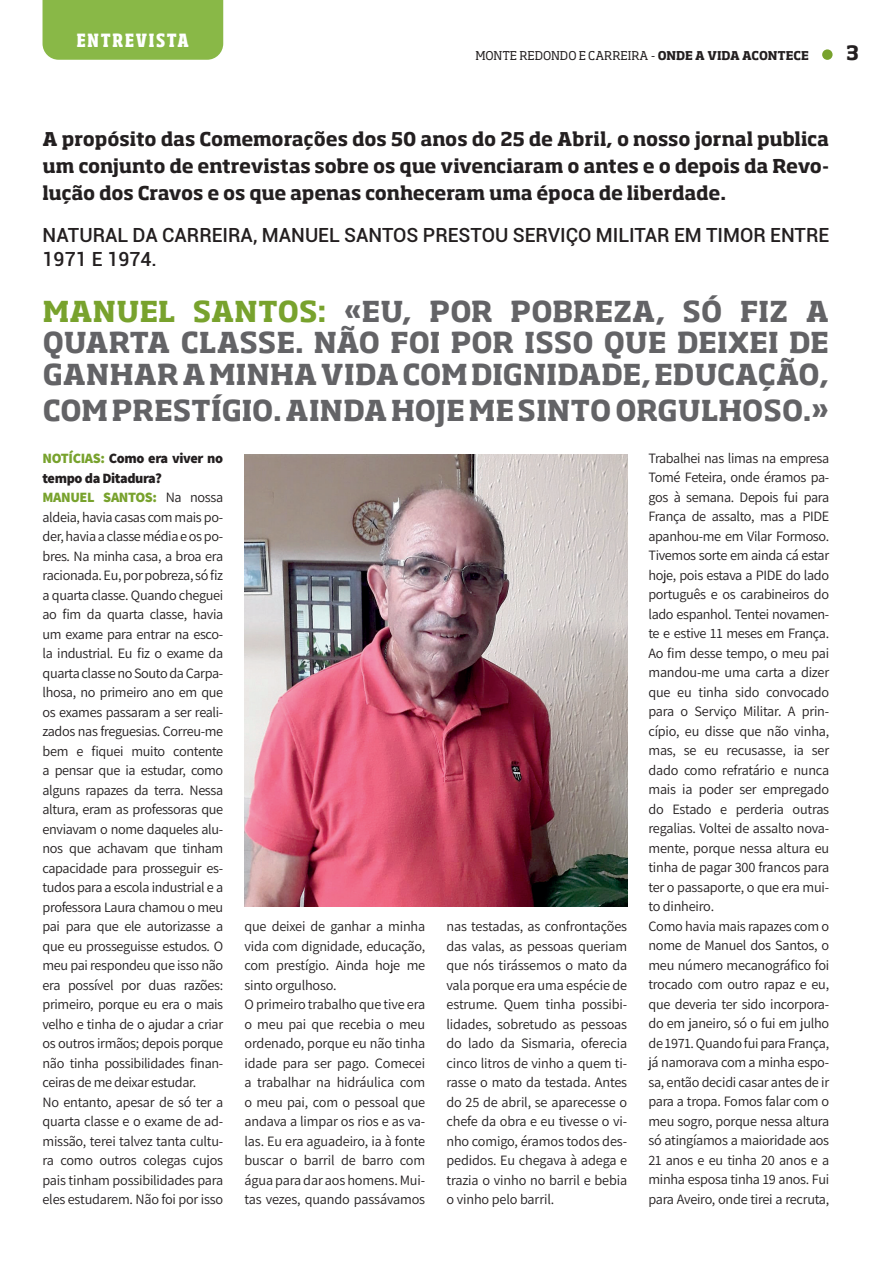
<style>
.page{position:relative;width:893px;height:1263px;background:#fff}
.page>*{position:absolute;margin:0;border:0;box-sizing:border-box;transform-origin:0 0}
.t1{font:700 28.5px/31.5px "Soho Pro";letter-spacing:.01em;color:#636366;text-align:justify}
.t2{font:500 19.5px/24px "Roboto";color:#231f20}
.t3{font:700 19.5px "Soho Pro";color:#231f20}
.t4{font:700 18.75px/27px "Soho Pro";letter-spacing:-.01em;color:#231f20;text-align:justify}
.t5{font:800 condensed 18px "Soho Pro";letter-spacing:.105em;color:#fff;scale:.96 1}
.t6{font:14.25px/19.5px "Assistant";letter-spacing:-.025em;color:#231f20}
.t7{font:12px "Soho Pro";color:#231f20}
.s1{font-weight:700}
.s2{color:#78a22d}
.s3{font-weight:800;color:#78a22d}
.s4{font-weight:800}
</style>
<div class="page">
<div style="left:43px;top:0;width:180px;height:60px;background:#89b847"></div>
<div style="left:822px;top:49px;width:11px;height:11px;background:#78a22d;border-radius:50%"></div>
<img style="left:244px;top:454px;width:383px;height:453px">
<p class="t5" style="left:77px;top:28px;width:118px">ENTREVISTA</p>
<p class="t7" style="left:476px;top:47px;width:335px">MONTE REDONDO E CARREIRA - <span class="s1">ONDE A VIDA ACONTECE</span></p>
<h2 class="t3" style="left:846px;top:39px;width:14px">3</h2>
<h3 class="t4" style="left:43px;top:125px;width:788px">A propósito das Comemorações dos 50 anos do 25 de Abril, o nosso jornal publica um conjunto de entrevistas sobre os que vivenciaram o antes e o depois da Revo&shy;lução dos Cravos e os que apenas conheceram uma época de liberdade.</h3>
<h2 class="t2" style="left:43px;top:223px;width:788px">NATURAL DA CARREIRA, MANUEL SANTOS PRESTOU SERVIÇO MILITAR EM TIMOR ENTRE<br>1971 E 1974.</h2>
<h1 class="t1" style="left:43px;top:294px;width:788px"><span class="s2">MANUEL SANTOS:</span> «EU, POR POBREZA, SÓ FIZ A QUARTA CLASSE. NÃO FOI POR ISSO QUE DEIXEI DE GANHAR A MINHA VIDA COM DIGNIDADE, EDUCAÇÃO,</h1>
<h1 class="t1" style="left:43px;top:393px;width:788px">COM PRESTÍGIO. AINDA HOJE ME SINTO ORGULHOSO.»</h1>
<p class="t6" style="left:43px;top:448px;width:182px"><span class="s3">NOTÍCIAS:</span> <span class="s4">Como era viver no tempo da Ditadura?<br></span><span class="s3">MANUEL SANTOS:</span> Na nossa aldeia, havia casas com mais po&shy;der, havia a classe média e os po&shy;bres. Na minha casa, a broa era racionada. Eu, por pobreza, só fiz a quarta classe. Quando cheguei ao fim da quarta classe, havia um exame para entrar na esco&shy;la industrial. Eu fiz o exame da quarta classe no Souto da Carpa&shy;lhosa, no primeiro ano em que os exames passaram a ser reali&shy;zados nas freguesias. Correu-me bem e fiquei muito contente a pensar que ia estudar, como alguns rapazes da terra. Nessa altura, eram as professoras que enviavam o nome daqueles alu&shy;nos que achavam que tinham capacidade para prosseguir es&shy;tudos para a escola industrial e a professora Laura chamou o meu pai para que ele autorizasse a que eu prosseguisse estudos. O meu pai respondeu que isso não era possível por duas razões: primeiro, porque eu era o mais velho e tinha de o ajudar a criar os outros irmãos; depois porque não tinha possibilidades finan&shy;ceiras de me deixar estudar.<br>No entanto, apesar de só ter a quarta classe e o exame de ad&shy;missão, terei talvez tanta cultu&shy;ra como outros colegas cujos pais tinham possibilidades para eles estudarem. Não foi por isso</p>
<p class="t6" style="left:648px;top:448px;width:182px">Trabalhei nas limas na empresa<br>Tomé Feteira, onde éramos pa&shy;gos à semana. Depois fui para<br>França de assalto, mas a PIDE apanhou-me em Vilar Formoso.<br>Tivemos sorte em ainda cá estar hoje, pois estava a PIDE do lado português e os carabineiros do lado espanhol. Tentei novamen&shy;te e estive 11 meses em França.<br>Ao fim desse tempo, o meu pai mandou-me uma carta a dizer que eu tinha sido convocado para o Serviço Militar. A prin&shy;cípio, eu disse que não vinha, mas, se eu recusasse, ia ser dado como refratário e nunca mais ia poder ser empregado do Estado e perderia outras regalias. Voltei de assalto nova&shy;mente, porque nessa altura eu tinha de pagar 300 francos para ter o passaporte, o que era mui&shy;to dinheiro.<br>Como havia mais rapazes com o nome de Manuel dos Santos, o meu número mecanográfico foi trocado com outro rapaz e eu, que deveria ter sido incorpora&shy;do em janeiro, só o fui em julho de 1971. Quando fui para França, já namorava com a minha espo&shy;sa, então decidi casar antes de ir para a tropa. Fomos falar com o meu sogro, porque nessa altura só atingíamos a maioridade aos<br>21 anos e eu tinha 20 anos e a minha esposa tinha 19 anos. Fui para Aveiro, onde tirei a recruta,</p>
<p class="t6" style="left:244px;top:916px;width:182px">que deixei de ganhar a minha vida com dignidade, educação, com prestígio. Ainda hoje me sinto orgulhoso.<br>O primeiro trabalho que tive era o meu pai que recebia o meu ordenado, porque eu não tinha idade para ser pago. Comecei a trabalhar na hidráulica com o meu pai, com o pessoal que andava a limpar os rios e as va&shy;las. Eu era aguadeiro, ia à fonte buscar o barril de barro com água para dar aos homens. Mui&shy;tas vezes, quando passávamos</p>
<p class="t6" style="left:446px;top:916px;width:182px;text-align:justify">nas testadas, as confrontações das valas, as pessoas queriam que nós tirássemos o mato da vala porque era uma espécie de estrume. Quem tinha possibi&shy;lidades, sobretudo as pessoas do lado da Sismaria, oferecia cinco litros de vinho a quem ti&shy;rasse o mato da testada. Antes do 25 de abril, se aparecesse o chefe da obra e eu tivesse o vi&shy;nho comigo, éramos todos des&shy;pedidos. Eu chegava à adega e trazia o vinho no barril e bebia o vinho pelo barril.</p>
</div>
